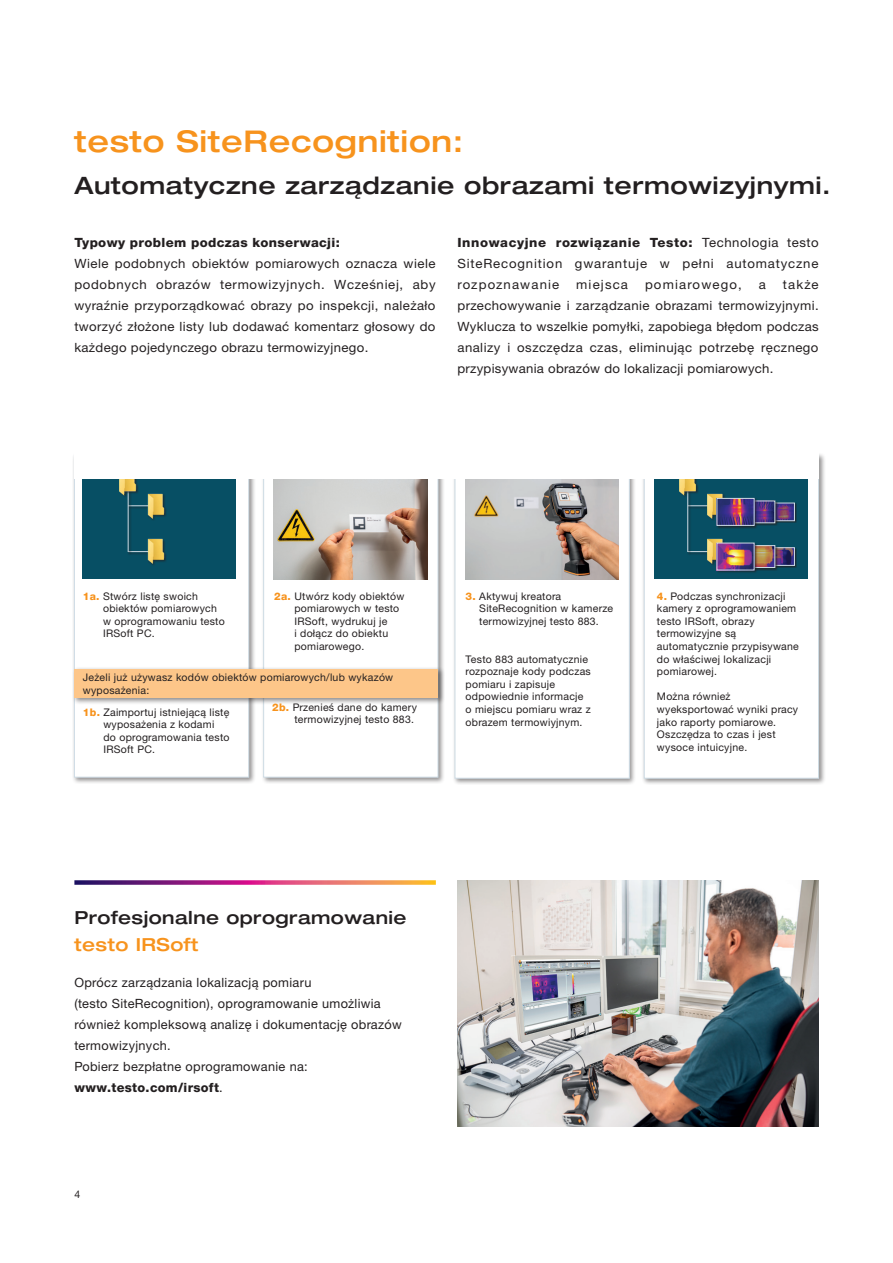
<style>
.page{position:relative;width:893px;height:1263px;background:#fff}
.page>*{position:absolute;margin:0;border:0;box-sizing:border-box;transform-origin:0 0}
.t1{font:500 expanded 30px "Helvetica Neue LTW1 G";letter-spacing:.025em;color:#f7931d}
.t2{font:500 expanded 24px "Helvetica Neue LTW1 G";letter-spacing:.025em;color:#231f20}
.t3{font:500 expanded 18px "Helvetica Neue LTW1 G";letter-spacing:.025em;color:#231f20}
.t4{font:500 expanded 18px "Helvetica Neue LTW1 G";letter-spacing:.025em;color:#f7931d}
.t5{font:12.75px/21px "Helvetica Neue LTW1 G";letter-spacing:.025em;color:#231f20;text-align:justify}
.t6{font:800 12.75px "Helvetica Neue LTW1 G";letter-spacing:.025em;color:#231f20}
.t7{font:12.75px "Helvetica Neue LTW1 G";letter-spacing:.085em;color:#231f20}
.t8{font:10.5px/12.6px "Helvetica Neue LTW1 G";letter-spacing:.025em;color:#231f20}
.s1{font-weight:800}
.s2{font-weight:800;color:#f7931d}
</style>
<div class="page">
<div style="left:642px;top:452px;width:184px;height:333px;background:#231f20;opacity:.5"></div>
<div style="left:644px;top:455px;width:175px;height:323px;background:#fff;border:1px solid #cedce5"></div>
<div style="left:655px;top:463px;width:153px;height:116px;background:#074f64"></div>
<div style="left:770px;top:503px;width:27px;height:20px;background:#231f20;opacity:.75"></div>
<img style="left:778px;top:505px;width:14px;height:14px">
<div style="left:770px;top:503px;width:24px;height:18px;border:1px solid #cedce5"></div>
<div style="left:770px;top:547px;width:27px;height:21px;background:#231f20;opacity:.75"></div>
<img style="left:778px;top:549px;width:14px;height:14px">
<div style="left:770px;top:547px;width:24px;height:18px;border:1px solid #cedce5"></div>
<div style="left:261px;top:452px;width:184px;height:332px;background:#231f20;opacity:.5"></div>
<div style="left:263px;top:455px;width:175px;height:322px;background:#fff;border:1px solid #cedce5"></div>
<div style="left:452px;top:452px;width:184px;height:333px;background:#231f20;opacity:.5"></div>
<div style="left:455px;top:455px;width:174px;height:323px;background:#fff;border:1px solid #cedce5"></div>
<div style="left:72px;top:452px;width:184px;height:332px;background:#231f20;opacity:.5"></div>
<div style="left:74px;top:455px;width:175px;height:322px;background:#fff;border:1px solid #cedce5"></div>
<div style="left:72px;top:666px;width:373px;height:39px;background:#231f20;opacity:.5"></div>
<div style="left:74px;top:669px;width:364px;height:29px;background:#fdc689"></div>
<div style="left:83px;top:463px;width:153px;height:116px;background:#074f64"></div>
<img style="left:274px;top:479px;width:153px;height:100px">
<img style="left:466px;top:479px;width:153px;height:100px">
<img style="left:457px;top:880px;width:362px;height:247px">
<div style="left:687px;top:505px;width:32px;height:5px;background:#231f20;opacity:.75"></div>
<svg style="left:692px;top:505px;width:15px;height:1px"></svg>
<div style="left:687px;top:551px;width:32px;height:5px;background:#231f20;opacity:.75"></div>
<svg style="left:692px;top:551px;width:15px;height:1px"></svg>
<div style="left:687px;top:488px;width:5px;height:67px;background:#231f20;opacity:.75"></div>
<hr style="left:687px;top:489px;width:1px;height:63px;background:#cedce5">
<div style="left:679px;top:470px;width:20px;height:28px;background:#231f20;opacity:.75"></div>
<img style="left:679px;top:478px;width:17px;height:19px">
<div style="left:707px;top:493px;width:20px;height:28px;background:#231f20;opacity:.75"></div>
<img style="left:707px;top:493px;width:17px;height:26px">
<div style="left:707px;top:539px;width:20px;height:27px;background:#094a5e"></div>
<img style="left:707px;top:539px;width:17px;height:25px">
<div style="left:128px;top:505px;width:31px;height:5px;background:#231f20;opacity:.75"></div>
<svg style="left:132px;top:505px;width:16px;height:1px"></svg>
<div style="left:128px;top:551px;width:31px;height:5px;background:#231f20;opacity:.75"></div>
<svg style="left:132px;top:551px;width:16px;height:1px"></svg>
<div style="left:127px;top:488px;width:5px;height:67px;background:#231f20;opacity:.75"></div>
<hr style="left:128px;top:489px;width:1px;height:63px;background:#cedce5">
<div style="left:120px;top:470px;width:19px;height:28px;background:#231f20;opacity:.75"></div>
<img style="left:119px;top:478px;width:17px;height:19px">
<div style="left:148px;top:493px;width:20px;height:28px;background:#231f20;opacity:.75"></div>
<img style="left:148px;top:493px;width:16px;height:26px">
<div style="left:148px;top:539px;width:20px;height:27px;background:#231f20;opacity:.75"></div>
<img style="left:148px;top:539px;width:16px;height:25px">
<div style="left:744px;top:500px;width:34px;height:26px;background:#231f20;opacity:.75"></div>
<img style="left:758px;top:503px;width:15px;height:18px">
<div style="left:744px;top:545px;width:34px;height:26px;background:#231f20;opacity:.75"></div>
<img style="left:758px;top:547px;width:15px;height:19px">
<div style="left:745px;top:545px;width:30px;height:23px;border:1px solid #cedce5"></div>
<div style="left:716px;top:498px;width:42px;height:31px;background:#231f20;opacity:.75"></div>
<img style="left:719px;top:500px;width:33px;height:24px">
<div style="left:717px;top:498px;width:37px;height:28px;border:1px solid #cedce5"></div>
<div style="left:716px;top:542px;width:42px;height:32px;background:#231f20;opacity:.75"></div>
<img style="left:719px;top:545px;width:33px;height:23px">
<svg style="left:74px;top:880px;width:362px;height:5px;background:#ba597c"></svg>
<div style="left:74px;top:238px;width:745px;height:240px;background:#fff"></div>
<h1 class="t1" style="left:74px;top:122px;width:390px">testo SiteRecognition:</h1>
<h2 class="t2" style="left:74px;top:170px;width:758px">Automatyczne zarządzanie obrazami termowizyjnymi.</h2>
<p class="t6" style="left:74px;top:235px;width:267px">Typowy problem podczas konserwacji:</p>
<p class="t5" style="left:74px;top:253px;width:363px">Wiele podobnych obiektów pomiarowych oznacza wiele podobnych obrazów termowizyjnych. Wcześniej, aby wyraźnie przyporządkować obrazy po inspekcji, należało tworzyć złożone listy lub dodawać komentarz głosowy do każdego pojedynczego obrazu termowizyjnego.</p>
<p class="t5" style="left:457px;top:232px;width:363px"><span class="s1">Innowacyjne rozwiązanie Testo:</span> Technologia testo SiteRecognition gwarantuje w pełni automatyczne rozpoznawanie</p>
<p class="t5" style="left:457px;top:274px;width:363px;text-indent:325px">także przechowywanie i zarządzanie obrazami termowizyjnymi.<br>Wyklucza to wszelkie pomyłki, zapobiega błędom podczas analizy i oszczędza czas, eliminując potrzebę ręcznego przypisywania obrazów do lokalizacji pomiarowych.</p>
<p class="t7" style="left:576px;top:277px;width:53px">miejsca</p>
<p class="t7" style="left:645px;top:277px;width:98px">pomiarowego,</p>
<p class="t5" style="left:759px;top:274px;width:9px">a</p>
<p class="t8" style="left:103px;top:589px;width:123px;text-indent:-20px"><span class="s2">1a.</span> Stwórz listę swoich obiektów pomiarowych w oprogramowaniu testo<br>IRSoft PC.</p>
<p class="t8" style="left:294px;top:589px;width:111px;text-indent:-20px"><span class="s2">2a.</span> Utwórz kody obiektów pomiarowych w testo<br>IRSoft, wydrukuj je<br>i dołącz do obiektu pomiarowego.</p>
<p class="t8" style="left:83px;top:671px;width:312px">Jeżeli już używasz kodów obiektów pomiarowych/lub wykazów wyposażenia:</p>
<p class="t8" style="left:103px;top:705px;width:128px;text-indent:-21px"><span class="s2">1b.</span> Zaimportuj istniejącą listę wyposażenia z kodami do oprogramowania testo<br>IRSoft PC.</p>
<p class="t8" style="left:272px;top:700px;width:146px;text-align:right"><span class="s2">2b.</span> Przenieś dane do kamery termowizyjnej testo 883.</p>
<p class="t8" style="left:479px;top:589px;width:135px;text-indent:-14px"><span class="s2">3.</span> Aktywuj kreatora<br>SiteRecognition w kamerze termowizyjnej testo 883.</p>
<p class="t8" style="left:466px;top:652px;width:127px">Testo 883 automatycznie rozpoznaje kody podczas pomiaru i zapisuje odpowiednie informacje o miejscu pomiaru wraz z obrazem termowiyjnym.</p>
<p class="t8" style="left:657px;top:589px;width:143px"><span class="s2">4.</span> Podczas synchronizacji kamery z oprogramowaniem testo IRSoft, obrazy termowizyjne są automatycznie przypisywane do właściwej lokalizacji pomiarowej.</p>
<p class="t8" style="left:657px;top:690px;width:143px">Można również wyeksportować wyniki pracy jako raporty pomiarowe.<br>Oszczędza to czas i jest wysoce intuicyjne.</p>
<h3 class="t3" style="left:74px;top:906px;width:334px">Profesjonalne oprogramowanie</h3>
<h3 class="t4" style="left:74px;top:933px;width:125px">testo IRSoft</h3>
<p class="t5" style="left:74px;top:971px;width:329px;text-align:left">Oprócz zarządzania lokalizacją pomiaru<br>(testo SiteRecognition), oprogramowanie umożliwia również kompleksową analizę i dokumentację obrazów termowizyjnych.<br>Pobierz bezpłatne oprogramowanie na: <span class="s1">www.testo.com/irsoft</span>.</p>
<p class="t8" style="left:74px;top:1188px;width:7px">4</p>
</div>
